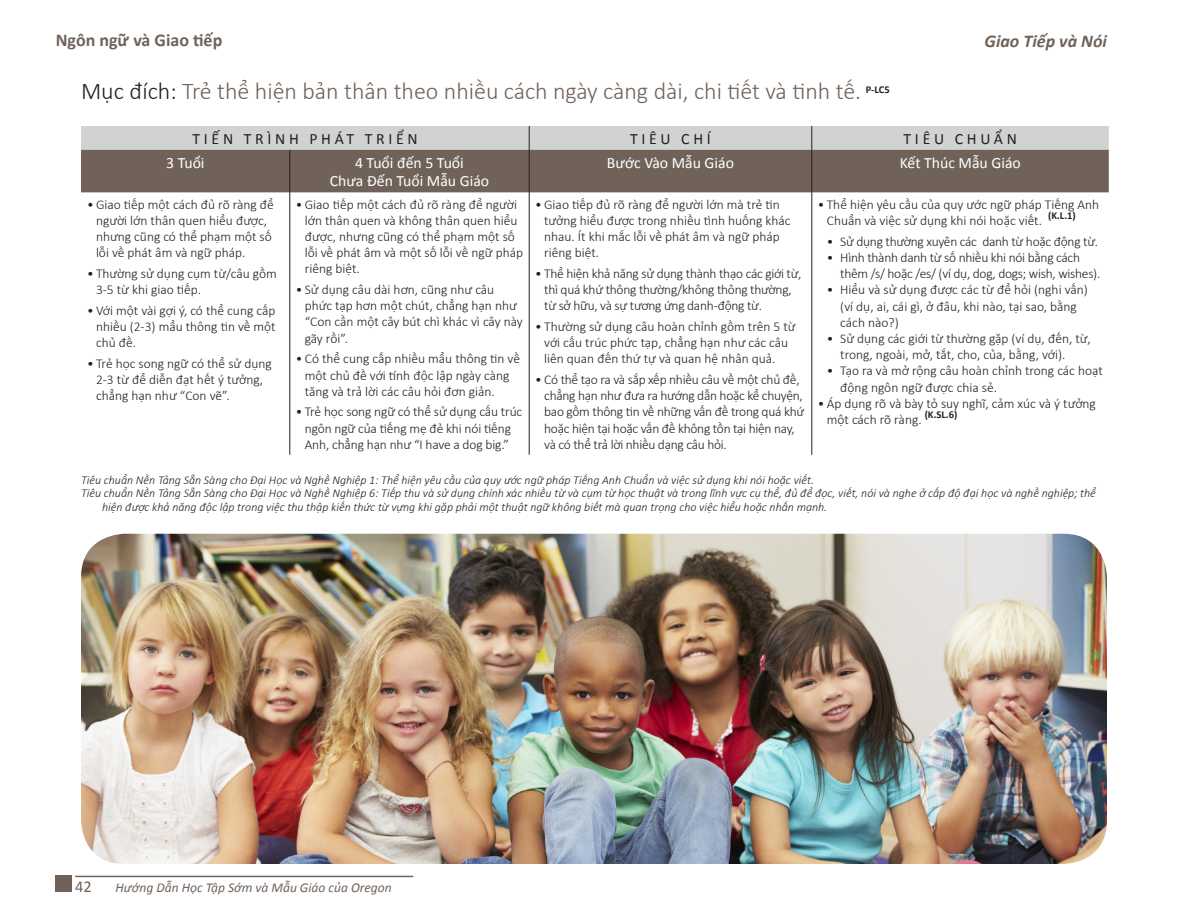
<style>
.page{position:relative;width:1188px;height:918px;background:#fff}
.page>*{position:absolute;margin:0;border:0;box-sizing:border-box;transform-origin:0 0}
.Goal_Heading_1{font:300 24px "Calibri";color:#716259}
.Running_Header_Style{font:700 18px "Calibri";color:#716259}
.Running_Header_SubDo{font:italic 700 18px "Calibri";color:#716259}
.t1{font:16.5px "Calibri";color:#716259}
.Table_purple_text{font:15.75px/18.8px "Calibri";color:#fff;text-align:center}
.Table_gray_text{font:15.75px "Calibri";letter-spacing:.24em;color:#231f20}
.t2{font:300 13.5px/16.2px "Calibri";color:#231f20}
.t3{font:300 13.5px/16.2px "Calibri";letter-spacing:-.02em;color:#231f20}
.t4{font:italic 13.5px "Calibri";color:#716259}
.anchor_standard_note{font:italic 300 12px/13.5px "Calibri";color:#231f20}
.Goal_Heading_1-2{font:700 10.5px "Calibri";color:#231f20}
.s1{color:#231f20}
</style>
<div class="page">
<hr style="left:75px;top:876px;width:338px;height:1px;background:#716259">
<div style="left:56px;top:876px;width:16px;height:16px;background:#716259"></div>
<svg style="left:81px;top:126px;width:1028px;height:66px;background:#938a85"></svg>
<hr style="left:290px;top:150px;width:1px;height:42px;background:#231f20">
<hr style="left:529px;top:150px;width:1px;height:42px;background:#231f20">
<hr style="left:812px;top:150px;width:1px;height:42px;background:#231f20">
<hr style="left:290px;top:192px;width:1px;height:263px;background:#231f20">
<hr style="left:529px;top:192px;width:1px;height:263px;background:#231f20">
<hr style="left:812px;top:192px;width:1px;height:263px;background:#231f20">
<img style="left:81px;top:534px;width:1026px;height:330px">
<p class="Running_Header_Style" style="left:56px;top:28px;width:168px">Ngôn ngữ và Giao tiếp</p>
<p class="Goal_Heading_1" style="left:81px;top:76px;width:782px"><span class="s1">Mục đích:</span> Trẻ thể hiện bản thân theo nhiều cách ngày càng dài, chi tiết và tinh tế.</p>
<p class="Goal_Heading_1-2" style="left:866px;top:83px;width:25px">P-LC5</p>
<p class="Running_Header_SubDo" style="left:985px;top:29px;width:124px">Giao Tiếp và Nói</p>
<p class="Table_gray_text" style="left:192px;top:129px;width:227px">TIẾN TRÌNH PHÁT TRIỂN</p>
<p class="Table_gray_text" style="left:630px;top:129px;width:82px">TIÊU CHÍ</p>
<p class="Table_gray_text" style="left:904px;top:129px;width:115px">TIÊU CHUẨN</p>
<p class="Table_purple_text" style="left:166px;top:153px;width:40px">3 Tuổi</p>
<p class="Table_purple_text" style="left:330px;top:153px;width:161px">4 Tuổi đến 5 Tuổi<br>Chưa Đến Tuổi Mẫu Giáo</p>
<p class="Table_purple_text" style="left:607px;top:153px;width:129px">Bước Vào Mẫu Giáo</p>
<p class="Table_purple_text" style="left:900px;top:153px;width:123px">Kết Thúc Mẫu Giáo</p>
<p class="t2" style="left:96px;top:196px;width:179px;text-indent:-9px">• Giao tiếp một cách đủ rõ ràng để người lớn thân quen hiểu được, nhưng cũng có thể phạm một số lỗi về phát âm và ngữ pháp.</p>
<p class="t2" style="left:96px;top:265px;width:182px;text-indent:-9px">• Thường sử dụng cụm từ/câu gồm<br>3-5 từ khi giao tiếp.</p>
<p class="t2" style="left:96px;top:302px;width:181px;text-align:justify;text-indent:-9px">• Với một vài gợi ý, có thể cung cấp nhiều (2-3) mẩu thông tin về một chủ đề.</p>
<p class="t2" style="left:96px;top:355px;width:177px;text-indent:-9px">• Trẻ học song ngữ có thể sử dụng<br>2-3 từ để diễn đạt hết ý tưởng, chẳng hạn như “Con vẽ”.</p>
<p class="t2" style="left:305px;top:196px;width:220px;text-indent:-9px">• Giao tiếp một cách đủ rõ ràng để người lớn thân quen và không thân quen hiểu được, nhưng cũng có thể phạm một số lỗi về phát âm và một số lỗi về ngữ pháp riêng biệt.</p>
<p class="t2" style="left:305px;top:281px;width:219px;text-indent:-9px">• Sử dụng câu dài hơn, cũng như câu phức tạp hơn một chút, chẳng hạn như “Con cần một cây bút chì khác vì cây này gãy rồi”.</p>
<p class="t2" style="left:305px;top:351px;width:217px;text-indent:-9px">• Có thể cung cấp nhiều mẩu thông tin về một chủ đề với tính độc lập ngày càng tăng và trả lời các câu hỏi đơn giản.</p>
<p class="t2" style="left:296px;top:404px;width:228px;text-align:center">• Trẻ học song ngữ có thể sử dụng cấu trúc ngôn ngữ của tiếng mẹ đẻ khi nói tiếng<br>Anh, chẳng hạn như “I have a dog big.”</p>
<p class="t2" style="left:544px;top:196px;width:248px;text-indent:-9px">• Giao tiếp đủ rõ ràng để người lớn mà trẻ tin tưởng hiểu được trong nhiều tình huống khác nhau. Ít khi mắc lỗi về phát âm và ngữ pháp riêng biệt.</p>
<p class="t3" style="left:544px;top:265px;width:259px;text-indent:-9px">• Thể hiện khả năng sử dụng thành thạo các giới từ, thì quá khứ thông thường/không thông thường, từ sở hữu, và sự tương ứng danh -động từ.</p>
<p class="t2" style="left:544px;top:318px;width:253px;text-indent:-9px">• Thường sử dụng câu hoàn chỉnh gồm trên 5 từ với cấu trúc phức tạp, chẳng hạn như các câu liên quan đến thứ tự và quan hệ nhân quả.</p>
<p class="t3" style="left:544px;top:371px;width:262px;text-indent:-9px">• Có thể tạo ra và sắp xếp nhiều câu về một chủ đề, chẳng hạn như đưa ra hướng dẫn hoặc kể chuyện, bao gồm thông tin về những vấn đề trong quá khứ hoặc hiện tại hoặc vấn đề không tồn tại hiện nay, và có thể trả lời nhiều dạng câu hỏi.</p>
<p class="t2" style="left:827px;top:196px;width:274px;text-indent:-9px">• Thể hiện yêu cầu của quy ước ngữ pháp Tiếng Anh<br>Chuẩn và việc sử dụng khi nói hoặc viết. <sup>(K.L.1)</sup></p>
<p class="t3" style="left:827px;top:233px;width:273px">• Sử dụng thường xuyên các danh từ hoặc động từ.</p>
<p class="t3" style="left:840px;top:249px;width:262px;text-indent:-14px">• Hình thành danh từ số nhiều khi nói bằng cách thêm /s/ hoặc /es/ (ví dụ, dog, dogs; wish, wishes).</p>
<p class="t2" style="left:840px;top:282px;width:249px;text-indent:-14px">• Hiểu và sử dụng được các từ để hỏi (nghi vấn) (ví dụ, ai, cái gì, ở đâu, khi nào, tại sao, bằng cách nào?)</p>
<p class="t2" style="left:840px;top:330px;width:252px;text-indent:-14px">• Sử dụng các giới từ thường gặp (ví dụ, đến, từ, trong, ngoài, mở, tắt, cho, của, bằng, với).</p>
<p class="t2" style="left:840px;top:363px;width:264px;text-indent:-14px">• Tạo ra và mở rộng câu hoàn chỉnh trong các hoạt động ngôn ngữ được chia sẻ.</p>
<p class="t2" style="left:827px;top:395px;width:271px;text-indent:-9px">• Áp dụng rõ và bày tỏ suy nghĩ, cảm xúc và ý tưởng một cách rõ ràng. <sup>(K.SL.6)</sup></p>
<p class="anchor_standard_note" style="left:81px;top:473px;width:734px">Tiêu chuẩn Nền Tảng Sẵn Sàng cho Đại Học và Nghề Nghiệp 1: Thể hiện yêu cầu của quy ước ngữ pháp Tiếng Anh Chuẩn và việc sử dụng khi nói hoặc viết.</p>
<p class="anchor_standard_note" style="left:102px;top:487px;width:995px;text-indent:-21px">Tiêu chuẩn Nền Tảng Sẵn Sàng cho Đại Học và Nghề Nghiệp 6: Tiếp thu và sử dụng chính xác nhiều từ và cụm từ học thuật và trong lĩnh vực cụ thể, đủ để đọc, viết, nói và nghe ở cấp độ đại học và nghề nghiệp; thể hiện được khả năng độc lập trong việc thu thập kiến thức từ vựng khi gặp phải một thuật ngữ không biết mà quan trọng cho việc hiểu hoặc nhấn mạnh.</p>
<p class="t1" style="left:75px;top:876px;width:18px">42</p>
<p class="t4" style="left:116px;top:878px;width:278px">Hướng Dẫn Học Tập Sớm và Mẫu Giáo của Oregon</p>
</div>
